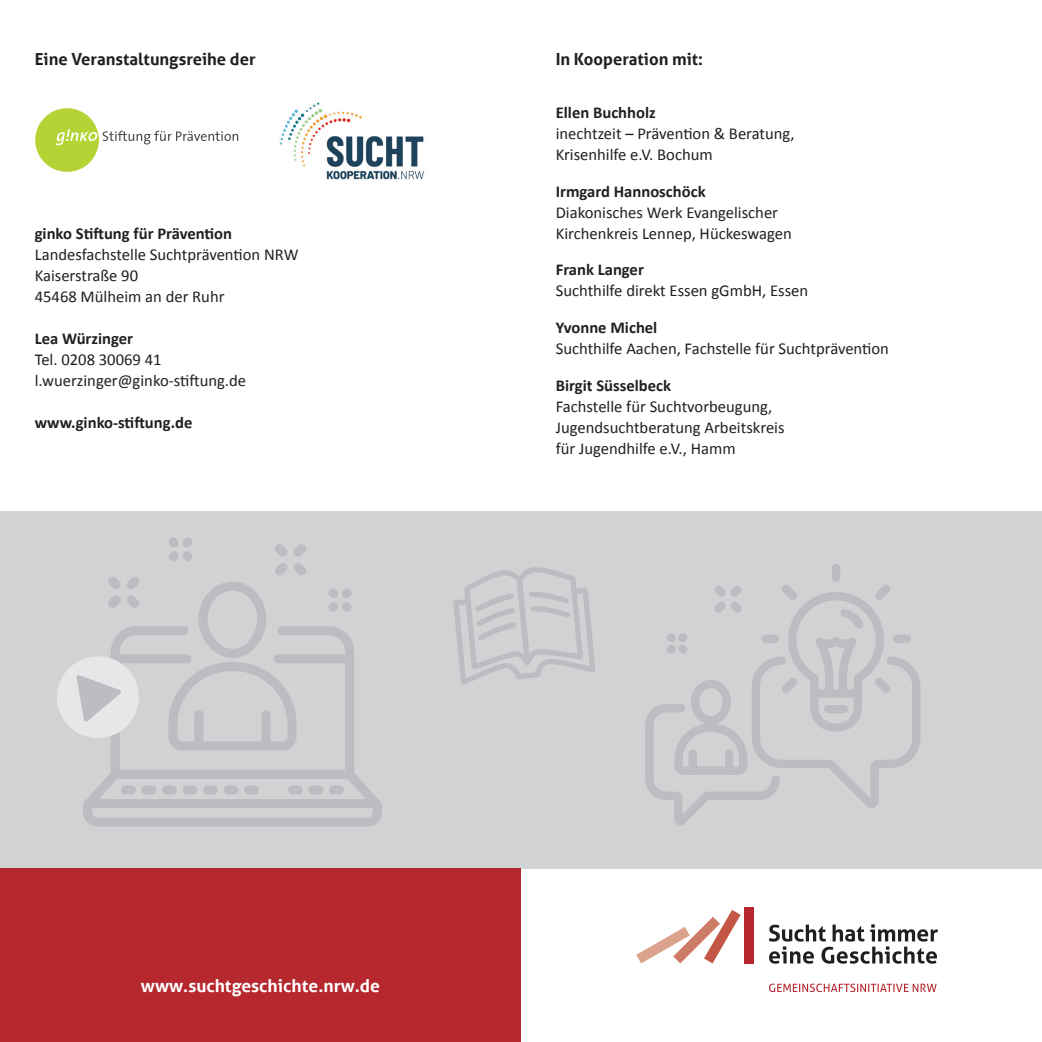
<style>
.page{position:relative;width:1042px;height:1042px;background:#fff}
.page>*{position:absolute;margin:0;border:0;box-sizing:border-box;transform-origin:0 0}
.t1{font:700 17.5px "Aller";color:#fff}
.t2{font:16.62px/21px "Calibri";color:#231f20}
.t3{font:700 16.62px "Calibri";color:#231f20}
.t4{font:700 16.62px "Aller";color:#231f20}
</style>
<div class="page">
<div style="left:0;top:511px;width:1042px;height:357px;background:#d1d2d4"></div>
<div style="left:743px;top:907px;width:10px;height:56px;background:#b7282e"></div>
<svg style="left:636px;top:910px;width:104px;height:53px"></svg>
<svg style="left:769px;top:924px;width:169px;height:39px"></svg>
<svg style="left:769px;top:983px;width:167px;height:9px"></svg>
<div style="left:0;top:868px;width:521px;height:174px;background:#b7282e"></div>
<svg style="left:645px;top:564px;width:275px;height:261px"></svg>
<svg style="left:83px;top:538px;width:299px;height:289px"></svg>
<svg style="left:57px;top:653px;width:85px;height:88px"></svg>
<img style="left:279px;top:102px;width:145px;height:78px">
<div style="left:35px;top:108px;width:64px;height:64px;background:#b5d334;border-radius:50%"></div>
<svg style="left:56px;top:129px;width:41px;height:16px"></svg>
<svg style="left:103px;top:131px;width:135px;height:13px"></svg>
<svg style="left:453px;top:567px;width:142px;height:118px"></svg>
<p class="t4" style="left:35px;top:49px;width:222px">Eine Veranstaltungsreihe der</p>
<p class="t3" style="left:35px;top:222px;width:199px">ginko Stiftung für Prävention</p>
<p class="t2" style="left:35px;top:244px;width:265px">Landesfachstelle Suchtprävention NRW<br>Kaiserstraße 90<br>45468 Mülheim an der Ruhr</p>
<p class="t3" style="left:35px;top:327px;width:100px">Lea Würzinger</p>
<p class="t2" style="left:35px;top:349px;width:213px">Tel. 0208 30069 41 l.wuerzinger@ginko-stiftung.de</p>
<p class="t3" style="left:35px;top:411px;width:159px">www.ginko-stiftung.de</p>
<p class="t4" style="left:556px;top:49px;width:149px">In Kooperation mit:</p>
<p class="t3" style="left:556px;top:102px;width:102px">Ellen Buchholz</p>
<p class="t2" style="left:556px;top:123px;width:240px">inechtzeit – Prävention &amp; Beratung,<br>Krisenhilfe e.V. Bochum</p>
<p class="t3" style="left:556px;top:180px;width:151px">Irmgard Hannoschöck</p>
<p class="t2" style="left:556px;top:202px;width:238px">Diakonisches Werk Evangelischer<br>Kirchenkreis Lennep, Hückeswagen</p>
<p class="t3" style="left:556px;top:259px;width:90px">Frank Langer</p>
<p class="t2" style="left:556px;top:280px;width:254px">Suchthilfe direkt Essen gGmbH, Essen</p>
<p class="t3" style="left:556px;top:317px;width:103px">Yvonne Michel</p>
<p class="t2" style="left:556px;top:338px;width:335px">Suchthilfe Aachen, Fachstelle für Suchtprävention</p>
<p class="t3" style="left:556px;top:375px;width:117px">Birgit Süsselbeck</p>
<p class="t2" style="left:556px;top:396px;width:230px">Fachstelle für Suchtvorbeugung,<br>Jugendsuchtberatung Arbeitskreis für Jugendhilfe e.V., Hamm</p>
<p class="t1" style="left:141px;top:975px;width:241px">www.suchtgeschichte.nrw.de</p>
</div>
